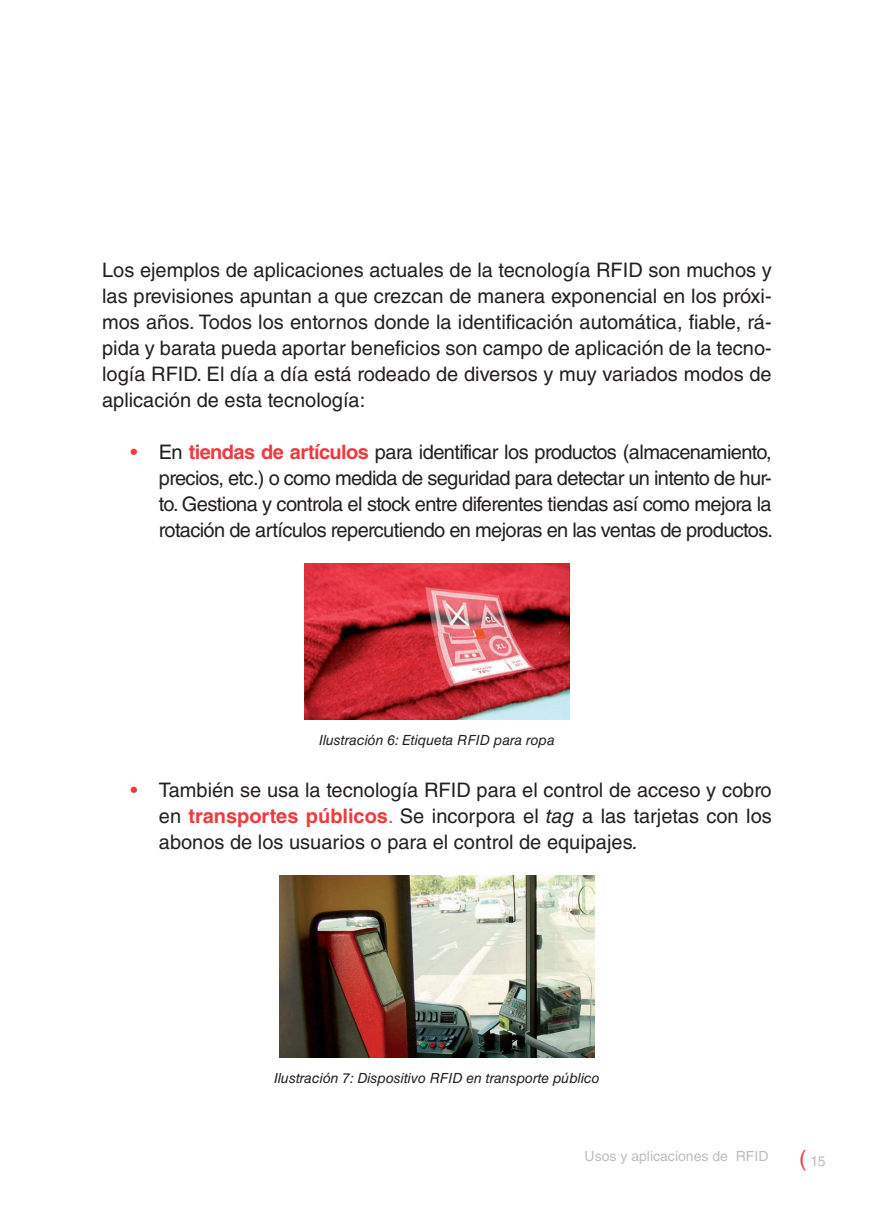
<style>
.page{position:relative;width:874px;height:1225px;background:#fff}
.page>*{position:absolute;margin:0;border:0;box-sizing:border-box;transform-origin:0 0}
.t1{font:20px/26px "Helvetica LT Std";color:#231f20;text-align:justify}
.t2{font:italic 14px "Helvetica LT Std";color:#231f20}
.t3{font:14px "Helvetica LT Std";color:#bcbdc0}
.s1{color:#ee3a41}
.s2{font-weight:700;color:#ee3a41}
.s3{font-style:italic}
.s4{font-size:22px;color:#ee3a41}
</style>
<div class="page">
<img style="left:305px;top:563px;width:263px;height:156px">
<img style="left:279px;top:875px;width:315px;height:182px">
<p class="t1" style="left:102px;top:257px;width:671px">Los ejemplos de aplicaciones actuales de la tecnología RFID son muchos y las previsiones apuntan a que crezcan de manera exponencial en los próxi&shy;mos años. Todos los entornos donde la identificación automática, fiable, rá&shy;pida y barata pueda aportar beneficios son campo de aplicación de la tecno&shy;logía RFID. El día a día está rodeado de diversos y muy variados modos de aplicación de esta tecnología:</p>
<p class="t1" style="left:159px;top:439px;width:615px;text-indent:-28px"><span class="s1">•</span> En <span class="s2">tiendas de artículos</span> para identificar los productos (almacenamiento, precios, etc.) o como medida de seguridad para detectar un intento de hur&shy;to. Gestiona y controla el stock entre diferentes tiendas así como mejora la rotación de artículos repercutiendo en mejoras en las ventas de productos.</p>
<p class="t2" style="left:319px;top:732px;width:237px">Ilustración 6: Etiqueta RFID para ropa</p>
<p class="t1" style="left:159px;top:777px;width:614px;text-indent:-28px"><span class="s1">•</span> También se usa la tecnología RFID para el control de acceso y cobro en <span class="s2">transportes públicos</span><span class="s1">.</span> Se incorpora el <span class="s3">tag</span> a las tarjetas con los abonos de los usuarios o para el control de equipajes<span class="s3">.</span></p>
<p class="t2" style="left:274px;top:1070px;width:327px">Ilustración 7: Dispositivo RFID en transporte público</p>
<p class="t3" style="left:584px;top:1148px;width:185px">Usos y aplicaciones de RFID</p>
<p class="t3" style="left:798px;top:1152px;width:28px"><span class="s4">(</span> 15</p>
</div>
